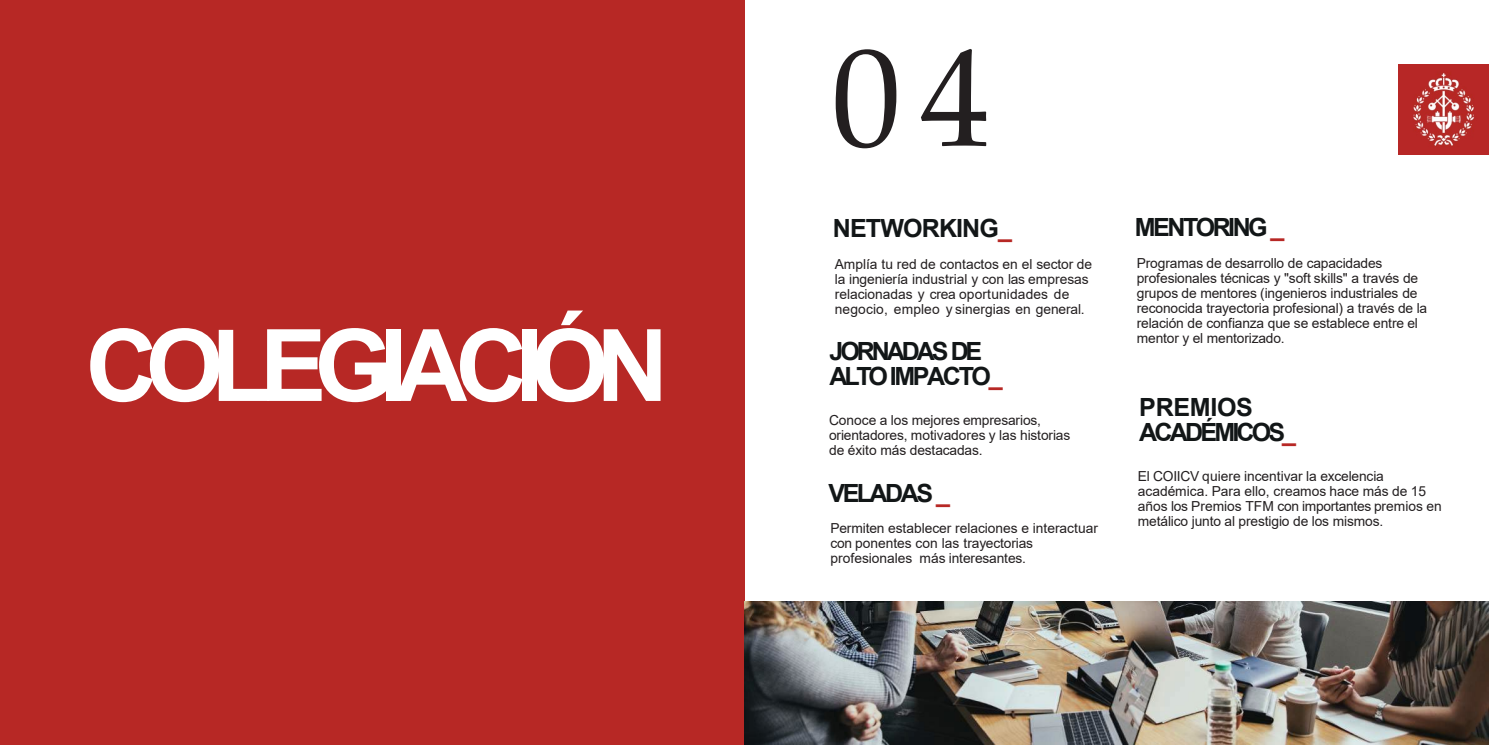
<style>
.page{position:relative;width:1489px;height:745px;background:#fff}
.page>*{position:absolute;margin:0;border:0;box-sizing:border-box;transform-origin:0 0}
.t1{font:140px "Palatino Linotype";color:#231f20}
.t2{font:700 100px "Arial";letter-spacing:-.125em;color:#fff}
.t3{font:700 25px/24.9px "Arial";letter-spacing:-.1em;color:#121617}
.t4{font:700 25px/24.9px "Arial";letter-spacing:-.125em;color:#121617}
.t5{font:700 25px "Arial";letter-spacing:-.035em;color:#121617}
.t6{font:13.75px/15px "Arial";letter-spacing:-.005em;color:#231f20}
.s1{color:#b72825}
</style>
<div class="page">
<img style="left:1398px;top:64px;width:90px;height:91px">
<div style="left:0;top:0;width:744px;height:744px;background:#b72825"></div>
<img style="left:744px;top:601px;width:744px;height:143px">
<p class="t2" style="left:86px;top:295px;width:584px">COLEGIACIÓN</p>
<p class="t1" style="left:831px;top:-2px;width:160px">04</p>
<p class="t5" style="left:833px;top:211px;width:181px">NETWORKING<span class="s1">_</span></p>
<p class="t6" style="left:835px;top:256px;width:259px">Amplía tu red de contactos en el sector de la ingeniería industrial y con las empresas relacionadas y crea oportunidades de negocio, empleo y sinergias en general.</p>
<p class="t4" style="left:830px;top:339px;width:174px">JORNADAS DE<br>ALTO IMPACTO<span class="s1">_</span></p>
<p class="t6" style="left:829px;top:413px;width:243px">Conoce a los mejores empresarios, orientadores, motivadores y las historias de éxito más destacadas.</p>
<p class="t3" style="left:828px;top:480px;width:123px">VELADAS <span class="s1">_</span></p>
<p class="t6" style="left:830px;top:520px;width:269px">Permiten establecer relaciones e interactuar con ponentes con las trayectorias profesionales más interesantes.</p>
<p class="t3" style="left:1135px;top:215px;width:151px">MENTORING <span class="s1">_</span></p>
<p class="t6" style="left:1137px;top:255px;width:292px">Programas de desarrollo de capacidades profesionales técnicas y "soft skills" a través de grupos de mentores (ingenieros industriales de reconocida trayectoria profesional) a través de la relación de confianza que se establece entre el mentor y el mentorizado.</p>
<p class="t3" style="left:1139px;top:395px;width:158px">PREMIOS<br>ACADÉMICOS<span class="s1">_</span></p>
<p class="t6" style="left:1138px;top:468px;width:305px">El COIICV quiere incentivar la excelencia académica. Para ello, creamos hace más de 15 años los Premios TFM con importantes premios en metálico junto al prestigio de los mismos.</p>
</div>
